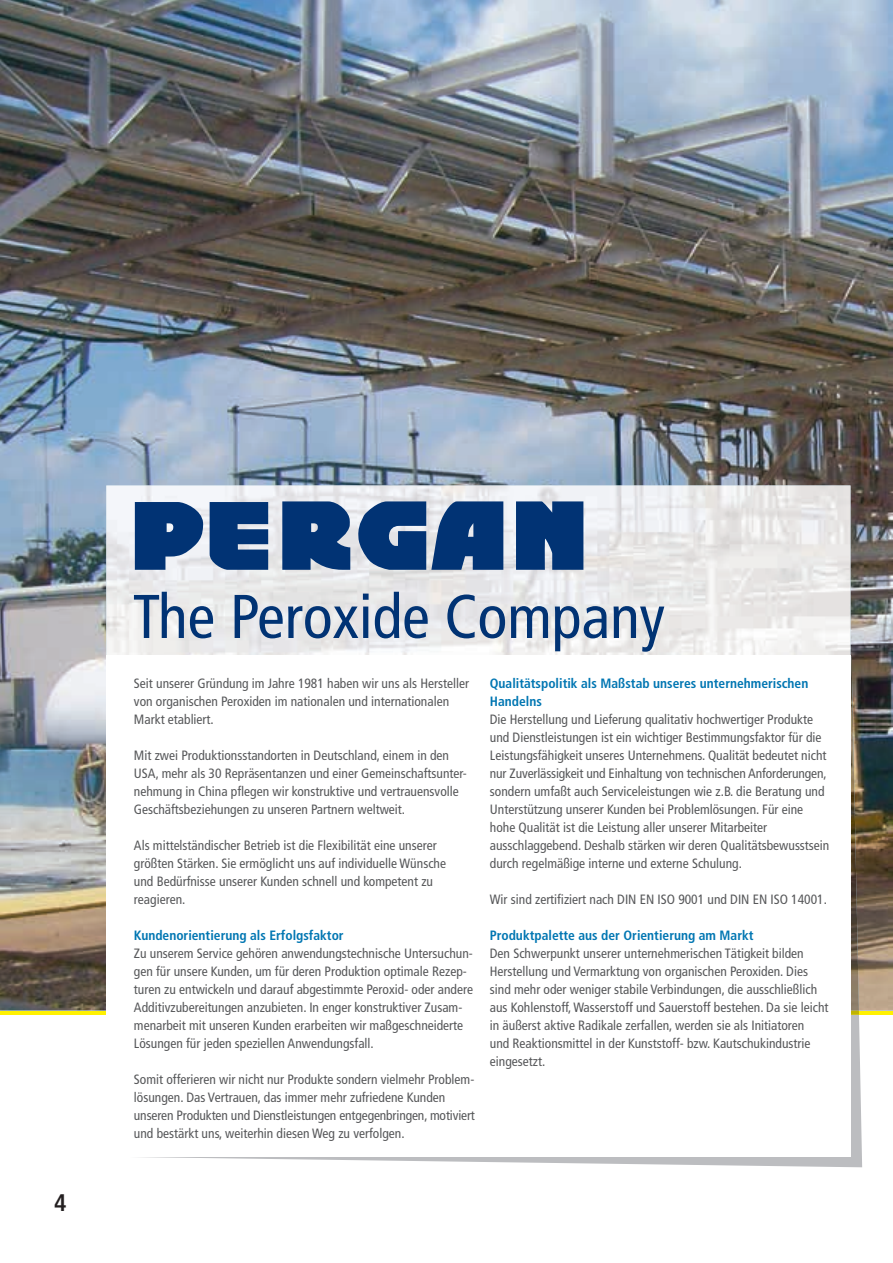
<style>
.page{position:relative;width:893px;height:1263px;background:#fff}
.page>*{position:absolute;margin:0;border:0;box-sizing:border-box;transform-origin:0 0}
.t1{font:700 condensed 24px "Frutiger";color:#231f20}
.t2{font:condensed 13.5px/18px "Frutiger";color:#57585a}
.t3{font:700 condensed 13.5px/18px "Frutiger";color:#0076b2}
</style>
<div class="page">
<div style="left:0;top:1010px;width:893px;height:5px;background:#fff101"></div>
<img style="left:0;top:0;width:893px;height:1010px">
<svg style="left:141px;top:1015px;width:721px;height:152px;fill:#bcbdc0"></svg>
<div style="left:850px;top:1010px;width:9px;height:5px;background:#c0b301"></div>
<img style="left:850px;top:656px;width:9px;height:354px">
<div style="left:106px;top:656px;width:744px;height:501px;background:#fff"></div>
<img style="left:106px;top:485px;width:744px;height:171px">
<svg style="left:134px;top:592px;width:50px;height:46px"></svg>
<svg style="left:190px;top:606px;width:23px;height:32px"></svg>
<svg style="left:235px;top:594px;width:134px;height:44px;background:#9cacc1"></svg>
<svg style="left:375px;top:592px;width:53px;height:46px;background:#95a7bf"></svg>
<svg style="left:447px;top:594px;width:58px;height:44px;background:#a2b0c5"></svg>
<svg style="left:511px;top:606px;width:37px;height:32px"></svg>
<svg style="left:555px;top:606px;width:52px;height:45px;background:#94a7be"></svg>
<svg style="left:614px;top:606px;width:50px;height:46px;background:#9faec2"></svg>
<svg style="left:135px;top:501px;width:448px;height:69px;background:#365d8f"></svg>
<h1 class="t1" style="left:54px;top:1188px;width:14px">4</h1>
<p class="t2" style="left:134px;top:674px;width:337px">Seit unserer Gründung im Jahre 1981 haben wir uns als Hersteller von organischen Peroxiden im nationalen und internationalen<br>Markt etabliert.</p>
<p class="t2" style="left:134px;top:746px;width:334px">Mit zwei Produktionsstandorten in Deutschland, einem in den USA, mehr als 30 Repräsentanzen und einer Gemeinschaftsunter&shy;nehmung in China pflegen wir konstruktive und vertrauensvolle Geschäftsbeziehungen zu unseren Partnern weltweit.</p>
<p class="t2" style="left:134px;top:836px;width:314px">Als mittelständischer Betrieb ist die Flexibilität eine unserer größten Stärken. Sie ermöglicht uns auf individuelle Wünsche und Bedürfnisse unserer Kunden schnell und kompetent zu reagieren.</p>
<p class="t3" style="left:134px;top:926px;width:211px">Kundenorientierung als Erfolgsfaktor</p>
<p class="t2" style="left:134px;top:944px;width:341px">Zu unserem Service gehören anwendungstechnische Untersuchun&shy;gen für unsere Kunden, um für deren Produktion optimale Rezep&shy;turen zu entwickeln und darauf abgestimmte Peroxid- oder andere Additivzubereitungen anzubieten. In enger konstruktiver Zusam&shy;menarbeit mit unseren Kunden erarbeiten wir maßgeschneiderte Lösungen für jeden speziellen Anwendungsfall.</p>
<p class="t2" style="left:134px;top:1070px;width:342px">Somit offerieren wir nicht nur Produkte sondern vielmehr Problem&shy;lösungen. Das Vertrauen, das immer mehr zufriedene Kunden unseren Produkten und Dienstleistungen entgegenbringen, motiviert und bestärkt uns, weiterhin diesen Weg zu verfolgen.</p>
<p class="t3" style="left:490px;top:674px;width:320px">Qualitätspolitik als Maßstab unseres unternehmerischen<br>Handelns</p>
<p class="t2" style="left:490px;top:710px;width:341px">Die Herstellung und Lieferung qualitativ hochwertiger Produkte und Dienstleistungen ist ein wichtiger Bestimmungsfaktor für die Leistungsfähigkeit unseres Unternehmens. Qualität bedeutet nicht nur Zuverlässigkeit und Einhaltung von technischen Anforderungen, sondern umfaßt auch Serviceleistungen wie z.B. die Beratung und Unterstützung unserer Kunden bei Problemlösungen. Für eine hohe Qualität ist die Leistung aller unserer Mitarbeiter ausschlaggebend. Deshalb stärken wir deren Qualitätsbewusstsein durch regelmäßige interne und externe Schulung.</p>
<p class="t2" style="left:490px;top:890px;width:339px">Wir sind zertifiziert nach DIN EN ISO 9001 und DIN EN ISO 14001.</p>
<p class="t3" style="left:490px;top:926px;width:265px">Produktpalette aus der Orientierung am Markt</p>
<p class="t2" style="left:490px;top:944px;width:340px">Den Schwerpunkt unserer unternehmerischen Tätigkeit bilden Herstellung und Vermarktung von organischen Peroxiden. Dies sind mehr oder weniger stabile Verbindungen, die ausschließlich aus Kohlenstoff, Wasserstoff und Sauerstoff bestehen. Da sie leicht in äußerst aktive Radikale zerfallen, werden sie als Initiatoren<br>und Reaktionsmittel in der Kunststoff- bzw. Kautschukindustrie eingesetzt.</p>
</div>
